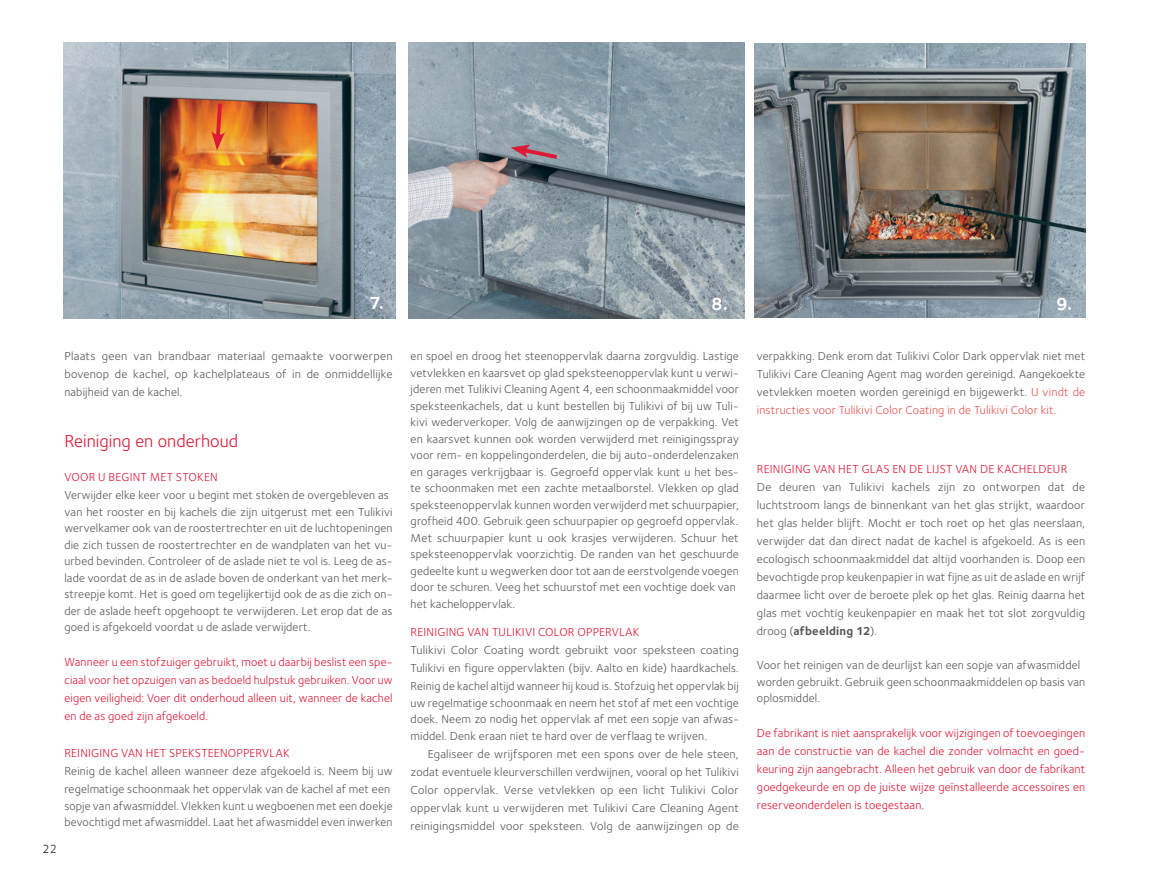
<style>
.page{position:relative;width:1149px;height:893px;background:#fff}
.page>*{position:absolute;margin:0;border:0;box-sizing:border-box;transform-origin:0 0}
.t1{font:18px "Foundry Sterling OT2";color:#dc1a36}
.t2{font:700 18px "Foundry Sterling";color:#fff}
.t3{font:12px/16.5px "Foundry Sterling OT2";letter-spacing:.015em;color:#57585a;text-align:justify}
.t4{font:12px/18px "Foundry Sterling OT2";letter-spacing:.015em;color:#dc1a36;text-align:justify}
.t5{font:12px "Foundry Sterling";color:#231f20}
.s1{color:#e35550}
.s2{font-weight:700}
</style>
<div class="page">
<img style="left:754px;top:43px;width:330px;height:275px">
<img style="left:408px;top:43px;width:336px;height:275px">
<img style="left:64px;top:43px;width:331px;height:275px">
<svg style="left:510px;top:145px;width:51px;height:17px"></svg>
<svg style="left:211px;top:99px;width:14px;height:51px"></svg>
<p class="t5" style="left:43px;top:842px;width:16px">22</p>
<h1 class="t2" style="left:369px;top:292px;width:22px">7.1.</h1>
<h1 class="t2" style="left:711px;top:294px;width:18px">8.</h1>
<h1 class="t2" style="left:1055px;top:294px;width:24px">9.3.</h1>
<p class="t3" style="left:64px;top:346px;width:329px;line-height:18px">Plaats geen van brandbaar materiaal gemaakte voorwerpen bovenop de kachel, op kachelplateaus of in de onmiddellijke nabijheid van de kachel.</p>
<h1 class="t1" style="left:64px;top:428px;width:175px">Reiniging en onderhoud</h1>
<p class="t4" style="left:64px;top:467px;width:155px">VOOR U BEGINT MET STOKEN</p>
<p class="t3" style="left:64px;top:486px;width:329px;text-align:left">Verwijder elke keer voor u begint met stoken de overgebleven as van het rooster en bij kachels die zijn uitgerust met een Tulikivi wervelkamer ook van de roostertrechter en uit de luchtopeningen die zich tussen de roostertrechter en de wandplaten van het vu&shy;urbed bevinden. Controleer of de aslade niet te vol is. Leeg de as&shy;lade voordat de as in de aslade boven de onderkant van het merk&shy;streepje komt. H et is goed om tegelijkertijd ook de as die zich on&shy;der de aslade heeft opgehoopt te verwijderen. Let erop dat de as goed is afgekoeld voordat u de aslade verwijdert.</p>
<p class="t4" style="left:64px;top:652px;width:329px">Wanneer u een stofzuiger gebruikt, moet u daarbij beslist een spe&shy;ciaal voor het opzuigen van as bedoeld hulpstuk gebruiken. Voor uw eigen veiligheid: Voer dit onderhoud alleen uit, wanneer de kachel en de as goed zijn afgekoeld.</p>
<p class="t4" style="left:64px;top:743px;width:227px">REINIGING VAN H ET SPEKSTEENOPPERVLAK</p>
<p class="t3" style="left:64px;top:761px;width:329px;line-height:18px">Reinig de kachel alleen wanneer deze afgekoeld is. Neem bij uw regelmatige schoonmaak het oppervlak van de kachel af met een</p>
<p class="t3" style="left:64px;top:797px;width:329px">sopje van afwasmiddel. Vlekken kunt u wegboenen met een doekje bevochtigd met afwasmiddel. Laat het afwasmiddel even inwerken</p>
<p class="t3" style="left:410px;top:347px;width:330px;text-align:left">en spoel en droog het steenoppervlak daarna zorgvuldig. Lastige vetvlekken en kaarsvet op glad speksteenoppervlak kunt u verwi&shy;jderen met Tulikivi Cleaning Agent 4, een schoonmaakmiddel voor speksteenkachels, dat u kunt bestellen bij Tulikivi of bij uw Tuli&shy;kivi wederverkoper. Volg de aanwijzingen op de verpakking. Vet en kaarsvet kunnen ook worden verwijderd met reinigingsspray voor rem- en koppelingonderdelen, die bij auto-onderdelenzaken en garages verkrijgbaar is. Gegroefd oppervlak kunt u het bes&shy;te schoonmaken met een zachte metaalborstel. Vlekken op glad speksteenoppervlak kunnen worden verwijderd met schuurpapier, grofheid 400. Gebruik geen schuurpapier op gegroefd oppervlak.<br>Met schuurpapier kunt u ook krasjes verwijderen. Schuur het speksteenoppervlak voorzichtig. De randen van het geschuurde gedeelte kunt u wegwerken door tot aan de eerstvolgende voegen door te schuren. Veeg het schuurstof met een vochtige doek van het kacheloppervlak.</p>
<p class="t4" style="left:410px;top:622px;width:230px">REINIGING VAN TULIKIVI COLOR OPPERVLAK</p>
<p class="t3" style="left:410px;top:640px;width:329px;line-height:18px">Tulikivi Color Coating wordt gebruikt voor speksteen coating Tulikivi en figure oppervlakten (bijv. Aalto en kide) haardkachels.<br>Reinig de kachel altijd wanneer hij koud is. Stofzuig het oppervlak bij</p>
<p class="t3" style="left:410px;top:694px;width:329px">uw regelmatige schoonmaak en neem het stof af met een vochtige doek. Neem zo nodig het oppervlak af met een sopje van afwas&shy;middel. Denk eraan niet te hard over de verflaag te wrijven.</p>
<p class="t3" style="left:410px;top:744px;width:329px;line-height:18px;text-indent:17px">Egaliseer de wrijfsporen met een spons over de hele steen, zodat eventuele kleurverschillen verdwijnen, vooral op het Tulikivi Color oppervlak. Verse vetvlekken op een licht Tulikivi Color oppervlak kunt u verwijderen met Tulikivi Care Cleaning Agent reinigingsmiddel voor speksteen. Volg de aanwijzingen op de</p>
<p class="t3" style="left:756px;top:346px;width:330px;line-height:18px">verpakking. Denk erom dat Tulikivi Color Dark oppervlak niet met Tulikivi Care Cleaning Agent mag worden gereinigd. Aangekoekte vetvlekken moeten worden gereinigd en bijgewerkt. <span class="s1">U vindt de instructies voor Tulikivi Color Coating in de Tulikivi Color kit.</span></p>
<p class="t4" style="left:756px;top:459px;width:312px">REINIGING VAN H ET GLAS EN DE LIJST VAN DE KACH ELDEUR</p>
<p class="t3" style="left:756px;top:477px;width:329px;line-height:18px">De deuren van Tulikivi kachels zijn zo ontworpen dat de luchtstroom langs de binnenkant van het glas strijkt, waardoor het glas helder blijft. Mocht er toch roet op het glas neerslaan, verwijder dat dan direct nadat de kachel is afgekoeld. As is een ecologisch schoonmaakmiddel dat altijd voorhanden is. Doop een bevochtigde prop keukenpapier in wat fijne as uit de aslade en wrijf daarmee licht over de beroete plek op het glas. Reinig daarna het glas met vochtig keukenpapier en maak het tot slot zorgvuldig droog (<span class="s2">afbeelding 12</span>).</p>
<p class="t3" style="left:756px;top:656px;width:329px;text-align:left">Voor het reinigen van de deurlijst kan een sopje van afwasmiddel worden gebruikt. Gebruik geen schoonmaakmiddelen op basis van oplosmiddel.</p>
<p class="t4" style="left:756px;top:723px;width:329px">De fabrikant is niet aansprakelijk voor wijzigingen of toevoegingen aan de constructie van de kachel die zonder volmacht en goed&shy;keuring zijn aangebracht. Alleen het gebruik van door de fabrikant goedgekeurde en op de juiste wijze geïnstalleerde accessoires en reserveonderdelen is toegestaan.</p>
</div>
